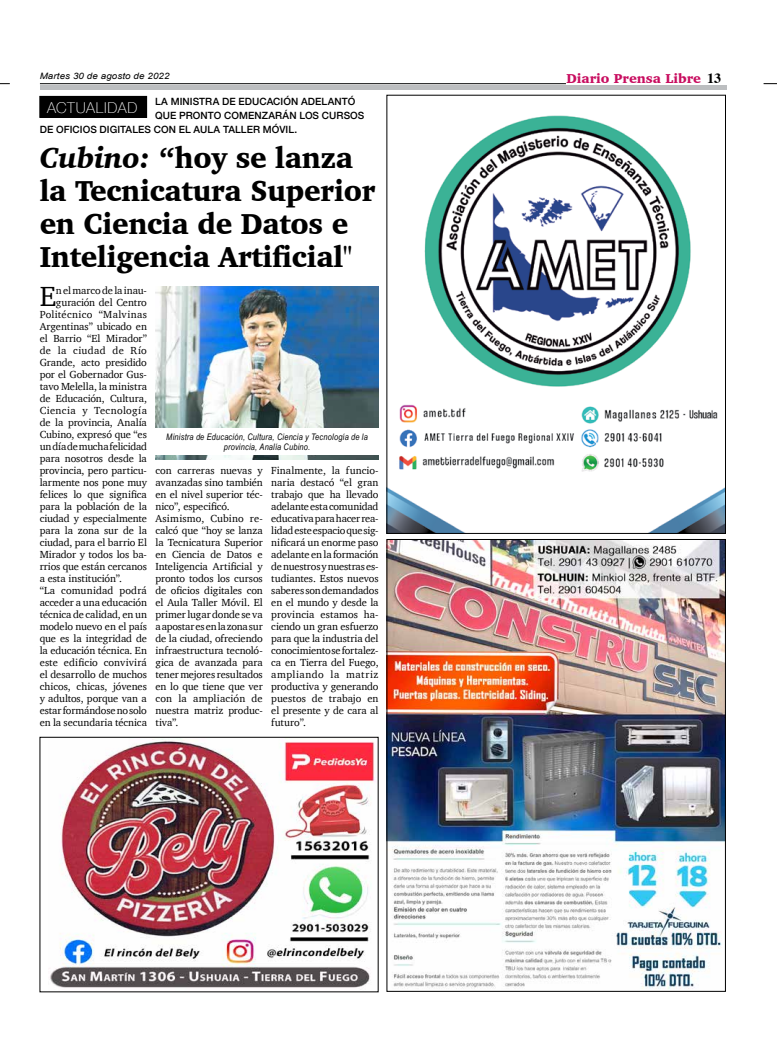
<style>
.page{position:relative;width:777px;height:1063px;background:#fff}
.page>*{position:absolute;margin:0;border:0;box-sizing:border-box;transform-origin:0 0}
.t1{font:900 29.6px/32.7px "Charter";letter-spacing:-.01em;color:#000;scale:.95 1}
.t2{font:28.4px "Charter";color:#000}
.t3{font:100 15px "Helvetica Neue";letter-spacing:.055em;color:#fff}
.t4{font:900 13.2px "Charter";color:#c80c5f}
.t5{font:10.5px/12px "Charter";letter-spacing:-.01em;color:#000}
.t6{font:10.5px "Charter";letter-spacing:.03em;color:#000}
.t7{font:10.5px "Charter";letter-spacing:.01em;color:#000}
.t8{font:10.5px "Charter";letter-spacing:.04em;color:#000}
.t9{font:10.5px "Charter";letter-spacing:.015em;color:#000}
.t10{font:500 10px "Helvetica Neue";letter-spacing:.01em;color:#000}
.t11{font:italic 9px/10px "Arial Narrow";letter-spacing:.02em;color:#000;text-align:center}
.t12{font:italic 8.8px "Arial";letter-spacing:.01em;color:#000;scale:1.11 1}
.s1{font-family:"Times";font-weight:700;font-size:14px;color:#000}
.s2{font-style:italic}
</style>
<div class="page">
<hr style="left:40px;top:83px;width:526px;height:1px;background:#000">
<hr style="left:40px;top:85px;width:686px;height:4px;background:#bcbec0">
<svg style="left:763px;top:83px;width:14px;height:1px"></svg>
<img style="left:389px;top:541px;width:334px;height:448px">
<div style="left:387px;top:539px;width:338px;height:453px;border:1px solid #000"></div>
<img style="left:388px;top:115px;width:336px;height:417px">
<div style="left:386px;top:95px;width:340px;height:439px;border:1px solid #000"></div>
<img style="left:50px;top:739px;width:326px;height:249px">
<div style="left:40px;top:96px;width:107px;height:21px;background:#000"></div>
<div style="left:40px;top:96px;width:107px;height:22px;border:1px solid #000"></div>
<img style="left:155px;top:286px;width:223px;height:173px">
<div style="left:151px;top:428px;width:232px;height:27px;background:#fff"></div>
<p class="t12" style="left:40px;top:70px;width:118px">Martes 30 de agosto de 2022</p>
<p class="t4" style="left:566px;top:71px;width:156px">Diario Prensa Libre <span class="s1">13</span></p>
<p class="t10" style="left:155px;top:93px;width:202px">LA MINISTRA DE EDUCACIÓN ADELANTÓ</p>
<p class="t10" style="left:155px;top:107px;width:211px">QUE PRONTO COMENZARÁN LOS CURSOS</p>
<p class="t10" style="left:40px;top:121px;width:259px">DE OFICIOS DIGITALES CON EL AULA TALLER MÓVIL.</p>
<h1 class="t1" style="left:40px;top:141px;width:355px"><span class="s2">Cubino:</span> “hoy se lanza la Tecnicatura Superior en Ciencia de Datos e<br>Inteligencia Artificial"</h1>
<h3 class="t3" style="left:47px;top:96px;width:92px">ACTUALIDAD</h3>
<h2 class="t2" style="left:40px;top:272px;width:18px">E</h2>
<p class="t5" style="left:56px;top:284px;width:93px">n el marco de la inau-</p>
<p class="t5" style="left:56px;top:296px;width:93px">guración del Centro</p>
<p class="t6" style="left:40px;top:305px;width:109px">Politécnico “Malvinas</p>
<p class="t5" style="left:40px;top:320px;width:109px">Argentinas” ubicado en</p>
<p class="t5" style="left:40px;top:332px;width:109px">el Barrio “El Mirador”</p>
<p class="t6" style="left:40px;top:341px;width:109px">de la ciudad de Río</p>
<p class="t5" style="left:40px;top:356px;width:109px">Grande, acto presidido</p>
<p class="t5" style="left:40px;top:368px;width:109px">por el Gobernador Gus-</p>
<p class="t5" style="left:40px;top:380px;width:109px">tavo Melella, la ministra</p>
<p class="t5" style="left:40px;top:392px;width:109px">de Educación, Cultura,</p>
<p class="t8" style="left:40px;top:401px;width:109px">Ciencia y Tecnología</p>
<p class="t5" style="left:40px;top:416px;width:109px">de la provincia, Analía</p>
<p class="t5" style="left:40px;top:428px;width:109px">Cubino, expresó que “es</p>
<p class="t5" style="left:40px;top:440px;width:109px">un día de mucha felicidad</p>
<p class="t5" style="left:40px;top:452px;width:109px">para nosotros desde la</p>
<p class="t5" style="left:40px;top:464px;width:109px">provincia, pero particu-</p>
<p class="t5" style="left:40px;top:476px;width:109px">larmente nos pone muy</p>
<p class="t5" style="left:40px;top:488px;width:109px">felices lo que significa</p>
<p class="t5" style="left:40px;top:500px;width:109px">para la población de la</p>
<p class="t5" style="left:40px;top:512px;width:109px">ciudad y especialmente</p>
<p class="t5" style="left:40px;top:524px;width:109px">para la zona sur de la</p>
<p class="t5" style="left:40px;top:536px;width:109px">ciudad, para el barrio El</p>
<p class="t5" style="left:40px;top:548px;width:109px">Mirador y todos los ba-</p>
<p class="t5" style="left:40px;top:560px;width:109px">rrios que están cercanos</p>
<p class="t5" style="left:40px;top:572px;width:84px">a esta institución”.</p>
<p class="t9" style="left:40px;top:581px;width:109px">“La comunidad podrá</p>
<p class="t5" style="left:40px;top:596px;width:109px">acceder a una educación</p>
<p class="t5" style="left:40px;top:608px;width:109px">técnica de calidad, en un</p>
<p class="t5" style="left:40px;top:620px;width:109px">modelo nuevo en el país</p>
<p class="t5" style="left:40px;top:632px;width:109px">que es la integridad de</p>
<p class="t5" style="left:40px;top:644px;width:109px">la educación técnica. En</p>
<p class="t7" style="left:40px;top:653px;width:109px">este edificio convivirá</p>
<p class="t5" style="left:40px;top:668px;width:109px">el desarrollo de muchos</p>
<p class="t5" style="left:40px;top:680px;width:109px">chicos, chicas, jóvenes</p>
<p class="t5" style="left:40px;top:692px;width:109px">y adultos, porque van a</p>
<p class="t5" style="left:40px;top:704px;width:109px">estar formándose no solo</p>
<p class="t5" style="left:40px;top:716px;width:109px">en la secundaria técnica</p>
<p class="t11" style="left:166px;top:432px;width:203px">Ministra de Educación, Cultura, Ciencia y Tecnología de la provincia, Analía Cubino.</p>
<p class="t5" style="left:155px;top:464px;width:109px">con carreras nuevas y avanzadas sino también en el nivel superior téc&shy;nico”, especificó.<br>Asimismo, Cubino re&shy;calcó que “hoy se lanza la Tecnicatura Superior en Ciencia de Datos e<br>Inteligencia Artificial y pronto todos los cursos de oficios digitales con el Aula Taller Móvil. El primer lugar donde se va a apostar es en la zona sur de la ciudad, ofreciendo infraestructura tecnoló&shy;gica de avanzada para tener mejores resultados en lo que tiene que ver con la ampliación de nuestra matriz produc&shy;tiva”.</p>
<p class="t5" style="left:271px;top:464px;width:109px;text-align:justify">Finalmente, la funcio&shy;naria destacó “el gran trabajo que ha llevado adelante esta comunidad educativa para hacer rea&shy;lidad este espacio que sig&shy;nificará un enorme paso adelante en la formación de nuestros y nuestras es&shy;tudiantes. Estos nuevos saberes son demandados en el mundo y desde la provincia estamos ha&shy;ciendo un gran esfuerzo para que la industria del conocimiento se fortalez&shy;ca en Tierra del Fuego, ampliando la matriz productiva y generando puestos de trabajo en el presente y de cara al futuro”.</p>
</div>
